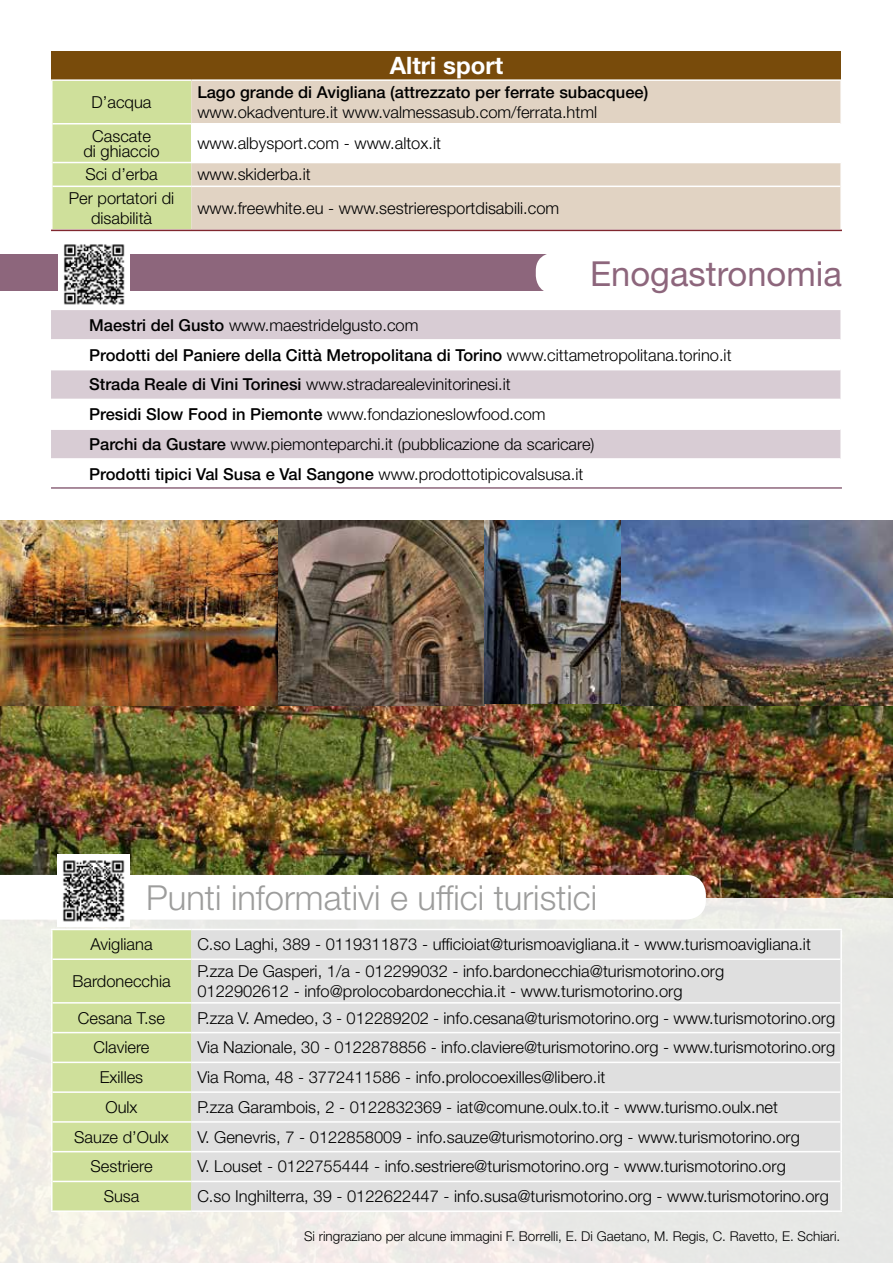
<style>
.page{position:relative;width:893px;height:1263px;background:#fff}
.page>*{position:absolute;margin:0;border:0;box-sizing:border-box;transform-origin:0 0}
.t1{font:300 34.5px "Helvetica Neue LT Std";color:#9d9d9c}
.t2{font:34.5px "Helvetica Neue LT Std";color:#8d667c}
.t3{font:700 24px "Helvetica Neue LT Std";color:#fff}
.t4{font:300 16.5px/29.7px "Helvetica Neue LT Std";color:#000;text-align:center}
.t5{font:500 16.5px "Helvetica Neue LT Std";color:#000}
.t6{font:300 13.5px "Helvetica Neue LT Std";color:#000}
.s1{font-weight:500}
</style>
<div class="page">
<div style="left:52px;top:51px;width:789px;height:29px;background:#784b0b"></div>
<div style="left:53px;top:81px;width:138px;height:148px;background:#cfe09b"></div>
<div style="left:191px;top:81px;width:649px;height:148px;background:#e1d3c3"></div>
<div style="left:191px;top:124px;width:650px;height:39px;background:#fff"></div>
<hr style="left:51px;top:79px;width:140px;height:2px;background:#fff">
<hr style="left:191px;top:79px;width:651px;height:2px;background:#fff">
<hr style="left:53px;top:123px;width:138px;height:1px;background:#fff">
<hr style="left:191px;top:123px;width:649px;height:1px;background:#fff">
<hr style="left:53px;top:162px;width:138px;height:1px;background:#fff">
<hr style="left:53px;top:186px;width:138px;height:1px;background:#fff">
<hr style="left:191px;top:186px;width:649px;height:1px;background:#fff">
<hr style="left:51px;top:230px;width:791px;height:1px;background:#80272f">
<div style="left:51px;top:310px;width:789px;height:29px;background:#d8ccd4"></div>
<svg style="left:51px;top:370px;width:789px;height:88px;fill:#d8ccd4"></svg>
<hr style="left:51px;top:399px;width:789px;height:1px;background:#fff">
<hr style="left:51px;top:428px;width:789px;height:2px;background:#fff">
<div style="left:0;top:255px;width:893px;height:36px;background:#8d667c"></div>
<div style="left:536px;top:254px;width:357px;height:37px;background:#fff"></div>
<hr style="left:51px;top:487px;width:791px;height:2px;background:#8d667c">
<img style="left:0;top:704px;width:893px;height:194px">
<div style="left:0;top:898px;width:893px;height:365px;background:linear-gradient(to right,#f4f0ea,#e8e8e7)"></div>
<svg style="left:0;top:875px;width:706px;height:44px"></svg>
<div style="left:53px;top:930px;width:138px;height:280px;background:#cfe09b"></div>
<div style="left:191px;top:930px;width:649px;height:280px;background:#dfdfdf"></div>
<hr style="left:51px;top:930px;width:2px;height:29px;background:#fff">
<hr style="left:840px;top:930px;width:2px;height:29px;background:#fff">
<hr style="left:51px;top:959px;width:2px;height:44px;background:#fff">
<hr style="left:840px;top:959px;width:2px;height:44px;background:#fff">
<hr style="left:51px;top:1003px;width:2px;height:29px;background:#fff">
<hr style="left:840px;top:1003px;width:2px;height:29px;background:#fff">
<hr style="left:51px;top:1032px;width:2px;height:30px;background:#fff">
<hr style="left:840px;top:1032px;width:2px;height:30px;background:#fff">
<hr style="left:51px;top:1062px;width:2px;height:30px;background:#fff">
<hr style="left:840px;top:1062px;width:2px;height:30px;background:#fff">
<hr style="left:51px;top:1092px;width:2px;height:30px;background:#fff">
<hr style="left:840px;top:1092px;width:2px;height:30px;background:#fff">
<hr style="left:51px;top:1122px;width:2px;height:30px;background:#fff">
<hr style="left:840px;top:1122px;width:2px;height:30px;background:#fff">
<hr style="left:51px;top:1152px;width:2px;height:29px;background:#fff">
<hr style="left:840px;top:1152px;width:2px;height:29px;background:#fff">
<hr style="left:51px;top:1181px;width:2px;height:29px;background:#fff">
<hr style="left:840px;top:1181px;width:2px;height:29px;background:#fff">
<hr style="left:51px;top:929px;width:140px;height:1px;background:#fff">
<hr style="left:191px;top:929px;width:651px;height:1px;background:#fff">
<hr style="left:53px;top:958px;width:138px;height:2px;background:#fff">
<hr style="left:191px;top:958px;width:649px;height:2px;background:#fff">
<hr style="left:53px;top:1002px;width:138px;height:1px;background:#fff">
<hr style="left:191px;top:1002px;width:649px;height:1px;background:#fff">
<hr style="left:53px;top:1032px;width:138px;height:1px;background:#fff">
<hr style="left:191px;top:1032px;width:649px;height:1px;background:#fff">
<hr style="left:53px;top:1061px;width:138px;height:2px;background:#fff">
<hr style="left:191px;top:1061px;width:649px;height:2px;background:#fff">
<hr style="left:53px;top:1091px;width:138px;height:2px;background:#fff">
<hr style="left:191px;top:1091px;width:649px;height:2px;background:#fff">
<hr style="left:53px;top:1121px;width:138px;height:2px;background:#fff">
<hr style="left:191px;top:1121px;width:649px;height:2px;background:#fff">
<hr style="left:53px;top:1151px;width:138px;height:1px;background:#fff">
<hr style="left:191px;top:1151px;width:649px;height:1px;background:#fff">
<hr style="left:53px;top:1181px;width:138px;height:1px;background:#fff">
<hr style="left:191px;top:1181px;width:649px;height:1px;background:#fff">
<hr style="left:51px;top:1210px;width:140px;height:2px;background:#fff">
<hr style="left:191px;top:1210px;width:651px;height:2px;background:#fff">
<img style="left:0;top:521px;width:279px;height:185px">
<img style="left:621px;top:521px;width:272px;height:185px">
<img style="left:279px;top:521px;width:206px;height:185px">
<img style="left:485px;top:521px;width:136px;height:183px">
<img style="left:58px;top:244px;width:72px;height:61px">
<img style="left:57px;top:855px;width:72px;height:71px">
<p class="t4" style="left:92px;top:87px;width:61px">D’acqua</p>
<h2 class="t3" style="left:390px;top:51px;width:115px">Altri sport</h2>
<p class="t5" style="left:197px;top:82px;width:452px">Lago grande di Avigliana (attrezzato per ferrate subacquee)</p>
<p class="t4" style="left:197px;top:97px;width:401px">www.okadventure.it www.valmessasub.com/ferrata.html</p>
<p class="t4" style="left:83px;top:128px;width:78px;line-height:15px">Cascate<br>di ghiaccio</p>
<p class="t4" style="left:197px;top:128px;width:245px">www.albysport.com - www.altox.it</p>
<p class="t4" style="left:85px;top:159px;width:74px">Sci d’erba</p>
<p class="t4" style="left:197px;top:159px;width:115px">www.skiderba.it</p>
<p class="t4" style="left:69px;top:188px;width:107px;line-height:19.8px">Per portatori di disabilità</p>
<p class="t4" style="left:197px;top:193px;width:363px">www.freewhite.eu - www.sestrieresportdisabili.com</p>
<h1 class="t2" style="left:590px;top:253px;width:253px">Enogastronomia</h1>
<p class="t4" style="left:89px;top:310px;width:644px;text-align:left"><span class="s1">Maestri del Gusto</span> www.maestridelgusto.com<br><span class="s1">Prodotti del Paniere della Città Metropolitana di Torino</span> www.cittametropolitana.torino.it <span class="s1">Strada Reale di Vini Torinesi</span> www.stradarealevinitorinesi.it<br><span class="s1">Presidi Slow Food in Piemonte</span> www.fondazioneslowfood.com<br><span class="s1">Parchi da Gustare</span> www.piemonteparchi.it (pubblicazione da scaricare)<br><span class="s1">Prodotti tipici Val Susa e Val Sangone</span> www.prodottotipicovalsusa.it</p>
<h1 class="t1" style="left:146px;top:876px;width:453px">Punti informativi e uffici turistici</h1>
<p class="t4" style="left:91px;top:929px;width:64px">Avigliana</p>
<p class="t4" style="left:197px;top:929px;width:615px">C.so Laghi, 389 - 0119311873 - ufficioiat@turismoavigliana.it - www.turismoavigliana.it</p>
<p class="t4" style="left:72px;top:966px;width:100px">Bardonecchia</p>
<p class="t4" style="left:197px;top:961px;width:528px;line-height:19.8px;text-align:left">P.zza De Gasperi, 1/a - 012299032 - info.bardonecchia@turismotorino.org<br>0122902612 - info@prolocobardonecchia.it - www.turismotorino.org</p>
<p class="t4" style="left:78px;top:1002px;width:89px">Cesana T.se</p>
<p class="t4" style="left:197px;top:1002px;width:639px">P.zza V. Amedeo, 3 - 012289202 - info.cesana@turismotorino.org - www.turismotorino.org</p>
<p class="t4" style="left:94px;top:1032px;width:57px">Claviere</p>
<p class="t4" style="left:197px;top:1032px;width:639px">Via Nazionale, 30 - 0122878856 - info.claviere@turismotorino.org - www.turismotorino.org</p>
<p class="t4" style="left:100px;top:1062px;width:45px">Exilles</p>
<p class="t4" style="left:197px;top:1062px;width:409px">Via Roma, 48 - 3772411586 - info.prolocoexilles@libero.it</p>
<p class="t4" style="left:106px;top:1092px;width:34px">Oulx</p>
<p class="t4" style="left:197px;top:1092px;width:582px">P.zza Garambois, 2 - 0122832369 - iat@comune.oulx.to.it - www.turismo.oulx.net</p>
<p class="t4" style="left:74px;top:1122px;width:96px">Sauze d’Oulx</p>
<p class="t4" style="left:197px;top:1122px;width:604px">V. Genevris, 7 - 0122858009 - info.sauze@turismotorino.org - www.turismotorino.org</p>
<p class="t4" style="left:91px;top:1151px;width:64px">Sestriere</p>
<p class="t4" style="left:197px;top:1151px;width:590px">V. Louset - 0122755444 - info.sestriere@turismotorino.org - www.turismotorino.org</p>
<p class="t4" style="left:104px;top:1181px;width:37px">Susa</p>
<p class="t4" style="left:197px;top:1181px;width:633px">C.so Inghilterra, 39 - 0122622447 - info.susa@turismotorino.org - www.turismotorino.org</p>
<p class="t6" style="left:304px;top:1228px;width:538px">Si ringraziano per alcune immagini F. Borrelli, E. Di Gaetano, M. Regis, C. Ravetto, E. Schiari.</p>
</div>
